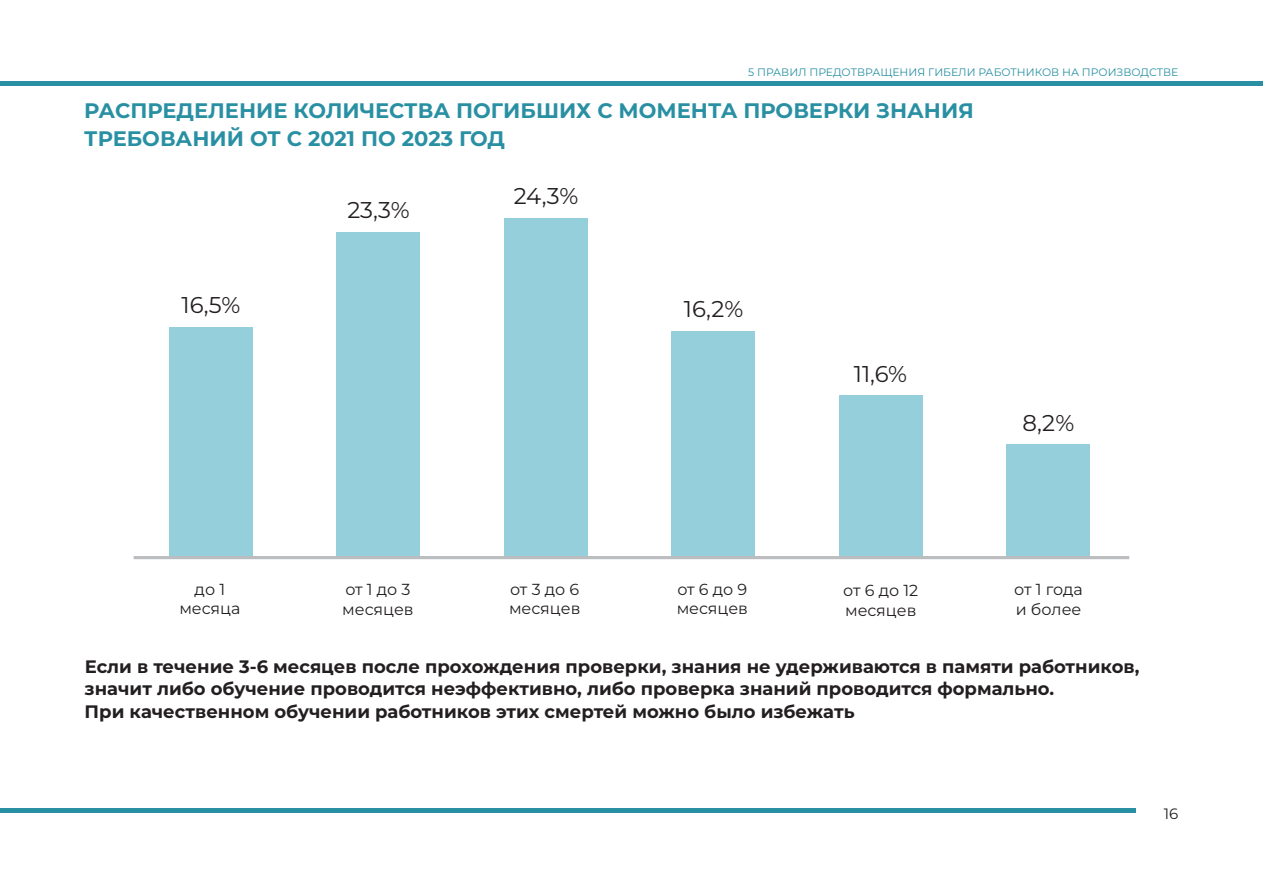
<style>
.page{position:relative;width:1263px;height:893px;background:#fff}
.page>*{position:absolute;margin:0;border:0;box-sizing:border-box;transform-origin:0 0}
.t1{font:22.8px "Montserrat";color:#231f20}
.t2{font:700 21px/29px "Montserrat";color:#2990a3}
.t3{font:700 18px/22.4px "Montserrat";color:#231f20}
.t4{font:15.9px/19.8px "Montserrat";color:#231f20}
.t5{font:15px "Montserrat";color:#231f20}
.t6{font:10.8px "Montserrat";color:#2990a3}
</style>
<div class="page">
<hr style="left:0;top:81px;width:1263px;height:4px;background:#2990a3">
<hr style="left:0;top:808px;width:1135px;height:4px;background:#2990a3">
<div style="left:169px;top:327px;width:84px;height:231px;background:#95cfdb"></div>
<div style="left:336px;top:232px;width:84px;height:326px;background:#95cfdb"></div>
<div style="left:504px;top:218px;width:84px;height:340px;background:#95cfdb"></div>
<div style="left:671px;top:331px;width:84px;height:227px;background:#95cfdb"></div>
<div style="left:839px;top:396px;width:84px;height:162px;background:#95cfdb"></div>
<div style="left:1006px;top:444px;width:84px;height:114px;background:#95cfdb"></div>
<hr style="left:134px;top:556px;width:995px;height:3px;background:#bbbdc0">
<p class="t6" style="left:748px;top:65px;width:432px">5 ПРАВИЛ ПРЕДОТВРАЩЕНИЯ ГИБЕЛИ РАБОТНИКОВ НА ПРОИЗВОДСТВЕ</p>
<p class="t2" style="left:84px;top:96px;width:891px">РАСПРЕДЕЛЕНИЕ КОЛИЧЕСТВА ПОГИБШИХ С МОМЕНТА ПРОВЕРКИ ЗНАНИЯ<br>ТРЕБОВАНИЙ ОТ С 2021 ПО 2023 ГОД</p>
<p class="t1" style="left:182px;top:291px;width:60px">16,5%</p>
<p class="t1" style="left:347px;top:196px;width:64px">23,3%</p>
<p class="t1" style="left:514px;top:182px;width:66px">24,3%</p>
<p class="t1" style="left:684px;top:295px;width:61px">16,2%</p>
<p class="t1" style="left:854px;top:360px;width:55px">11,6%</p>
<p class="t1" style="left:1022px;top:408px;width:53px">8,2%</p>
<p class="t4" style="left:179px;top:579px;width:63px;text-align:center">до 1 месяца</p>
<p class="t4" style="left:342px;top:579px;width:73px">от 1 до 3 месяцев</p>
<p class="t4" style="left:509px;top:579px;width:73px">от 3 до 6 месяцев</p>
<p class="t4" style="left:677px;top:579px;width:73px">от 6 до 9 месяцев</p>
<p class="t4" style="left:843px;top:580px;width:77px">от 6 до 12 месяцев</p>
<p class="t4" style="left:1014px;top:579px;width:70px">от 1 года и более</p>
<p class="t3" style="left:85px;top:655px;width:1056px">Если в течение 3-6 месяцев после прохождения проверки, знания не удерживаются в памяти работников, значит либо обучение проводится неэффективно, либо проверка знаний проводится формально.<br>При качественном обучении работников этих смертей можно было избежать</p>
<p class="t5" style="left:1164px;top:804px;width:16px">16</p>
</div>
